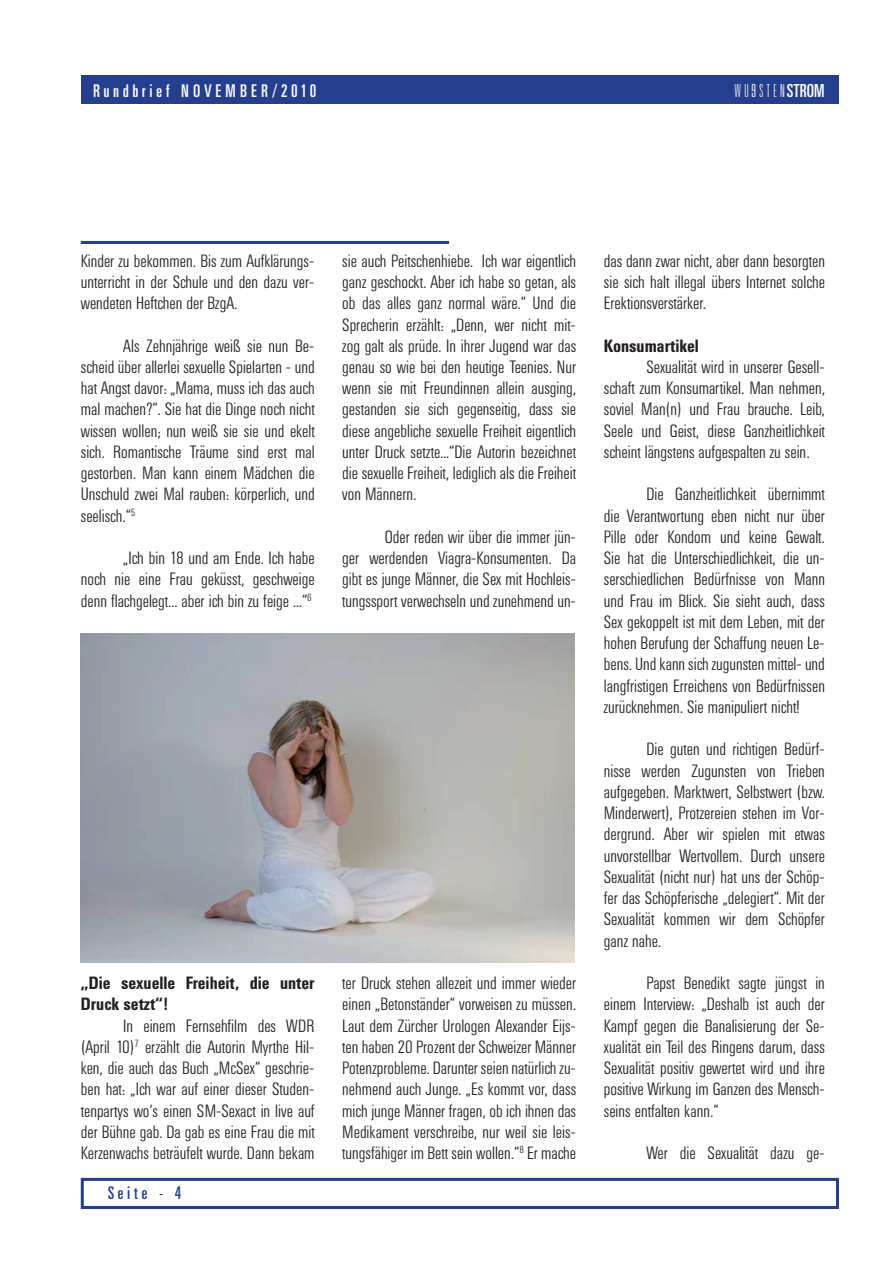
<style>
.page{position:relative;width:893px;height:1263px;background:#fff}
.page>*{position:absolute;margin:0;border:0;box-sizing:border-box;transform-origin:0 0}
.t1{font:18px "Univers Ultra Condensed BQ";letter-spacing:.22em;color:#fff}
.t2{font:100 ultra-condensed 18px "Univers";letter-spacing:.2em;color:#fff}
.t3{font:18px "Univers Ultra Condensed BQ";letter-spacing:.22em;color:#253f8e}
.t4{font:300 17.7px/21.3px "Univers Condensed BQ";color:#231f20;text-align:justify}
.t5{font:700 17.7px/21.3px "Univers Condensed BQ";color:#231f20}
.s1{font-weight:400}
</style>
<div class="page">
<div style="left:81px;top:76px;width:757px;height:28px;background:#253f8e"></div>
<div style="left:81px;top:1178px;width:758px;height:31px;border:3px solid #253f8e"></div>
<hr style="left:81px;top:241px;width:368px;height:3px;background:#253f8e">
<img style="left:81px;top:634px;width:493px;height:328px">
<p class="t1" style="left:94px;top:81px;width:224px">Rundbrief NOVEMBER/2010</p>
<p class="t2" style="left:735px;top:81px;width:91px">WU STEN<span class="s1">STROM</span></p>
<p class="t4" style="left:81px;top:251px;width:235px">Kinder zu bekommen. Bis zum Aufklärungs&shy;unterricht in der Schule und den dazu ver&shy;wendeten Heftchen der BzgA.</p>
<p class="t4" style="left:81px;top:335px;width:235px;text-indent:43px">Als Zehnjährige weiß sie nun Be&shy;scheid über allerlei sexuelle Spielarten - und hat Angst davor: „Mama, muss ich das auch mal machen?“. Sie hat die Dinge noch nicht wissen wollen; nun weiß sie sie und ekelt sich. Romantische Träume sind erst mal gestorben. Man kann einem Mädchen die Unschuld zwei Mal rauben: körperlich, und seelisch.“<sup>5</sup></p>
<p class="t4" style="left:81px;top:548px;width:235px;text-indent:43px">„Ich bin 18 und am Ende. Ich habe noch nie eine Frau geküsst, geschweige denn flachgelegt... aber ich bin zu feige ...“<sup>6</sup></p>
<p class="t4" style="left:342px;top:251px;width:235px">sie auch Peitschenhiebe. Ich war eigentlich ganz geschockt. Aber ich habe so getan, als ob das alles ganz normal wäre.“ Und die Sprecherin erzählt: „Denn, wer nicht mit&shy;zog galt als prüde. In ihrer Jugend war das genau so wie bei den heutige Teenies. Nur wenn sie mit Freundinnen allein ausging, gestanden sie sich gegenseitig, dass sie diese angebliche sexuelle Freiheit eigentlich unter Druck setzte...“Die Autorin bezeichnet die sexuelle Freiheit, lediglich als die Freiheit von Männern.</p>
<p class="t4" style="left:342px;top:527px;width:235px;text-indent:43px">Oder reden wir über die immer jün&shy;ger werdenden Viagra-Konsumenten. Da gibt es junge Männer, die Sex mit Hochleis&shy;tungssport verwechseln und zunehmend un-</p>
<p class="t5" style="left:81px;top:973px;width:235px">„Die sexuelle Freiheit, die unter<br>Druck setzt“!</p>
<p class="t4" style="left:81px;top:1015px;width:235px;text-indent:43px">In einem Fernsehfilm des WDR (April 10)<sup>7</sup> erzählt die Autorin Myrthe Hil&shy;ken, die auch das Buch „McSex“ geschrie&shy;ben hat: „Ich war auf einer dieser Studen&shy;tenpartys wo‘s einen SM-Sexact in live auf der Bühne gab. Da gab es eine Frau die mit Kerzenwachs beträufelt wurde. Dann bekam</p>
<p class="t3" style="left:108px;top:1183px;width:75px">Seite - 4</p>
<p class="t4" style="left:342px;top:973px;width:235px">ter Druck stehen allezeit und immer wieder einen „Betonständer“ vorweisen zu müssen.<br>Laut dem Zürcher Urologen Alexander Eijs&shy;ten haben 20 Prozent der Schweizer Männer Potenzprobleme. Darunter seien natürlich zu&shy;nehmend auch Junge. „Es kommt vor, dass mich junge Männer fragen, ob ich ihnen das Medikament verschreibe, nur weil sie leis&shy;tungsfähiger im Bett sein wollen.“<sup>8</sup> Er mache</p>
<p class="t4" style="left:604px;top:251px;width:223px">das dann zwar nicht, aber dann besorgten sie sich halt illegal übers Internet solche Erektionsverstärker.</p>
<p class="t5" style="left:604px;top:335px;width:97px">Konsumartikel</p>
<p class="t4" style="left:604px;top:357px;width:223px;text-indent:43px">Sexualität wird in unserer Gesell&shy;schaft zum Konsumartikel. Man nehmen, soviel Man(n) und Frau brauche. Leib, Seele und Geist, diese Ganzheitlichkeit scheint längstens aufgespalten zu sein.</p>
<p class="t4" style="left:604px;top:484px;width:223px;text-indent:43px">Die Ganzheitlichkeit übernimmt die Verantwortung eben nicht nur über Pille oder Kondom und keine Gewalt.<br>Sie hat die Unterschiedlichkeit, die un&shy;serschiedlichen Bedürfnisse von Mann und Frau im Blick. Sie sieht auch, dass Sex gekoppelt ist mit dem Leben, mit der hohen Berufung der Schaffung neuen Le&shy;bens. Und kann sich zugunsten mittel- und langfristigen Erreichens von Bedürfnissen zurücknehmen. Sie manipuliert nicht!</p>
<p class="t4" style="left:604px;top:739px;width:223px;text-indent:43px">Die guten und richtigen Bedürf&shy;nisse werden Zugunsten von Trieben aufgegeben. Marktwert, Selbstwert (bzw.<br>Minderwert), Protzereien stehen im Vor&shy;dergrund. Aber wir spielen mit etwas unvorstellbar Wertvollem. Durch unsere Sexualität (nicht nur) hat uns der Schöp&shy;fer das Schöpferische „delegiert“. Mit der Sexualität kommen wir dem Schöpfer ganz nahe.</p>
<p class="t4" style="left:604px;top:973px;width:223px;text-indent:43px">Papst Benedikt sagte jüngst in einem Interview: „Deshalb ist auch der Kampf gegen die Banalisierung der Se&shy;xualität ein Teil des Ringens darum, dass Sexualität positiv gewertet wird und ihre positive Wirkung im Ganzen des Mensch&shy;seins entfalten kann.“</p>
<p class="t4" style="left:646px;top:1143px;width:180px">Wer die Sexualität dazu ge-</p>
</div>
